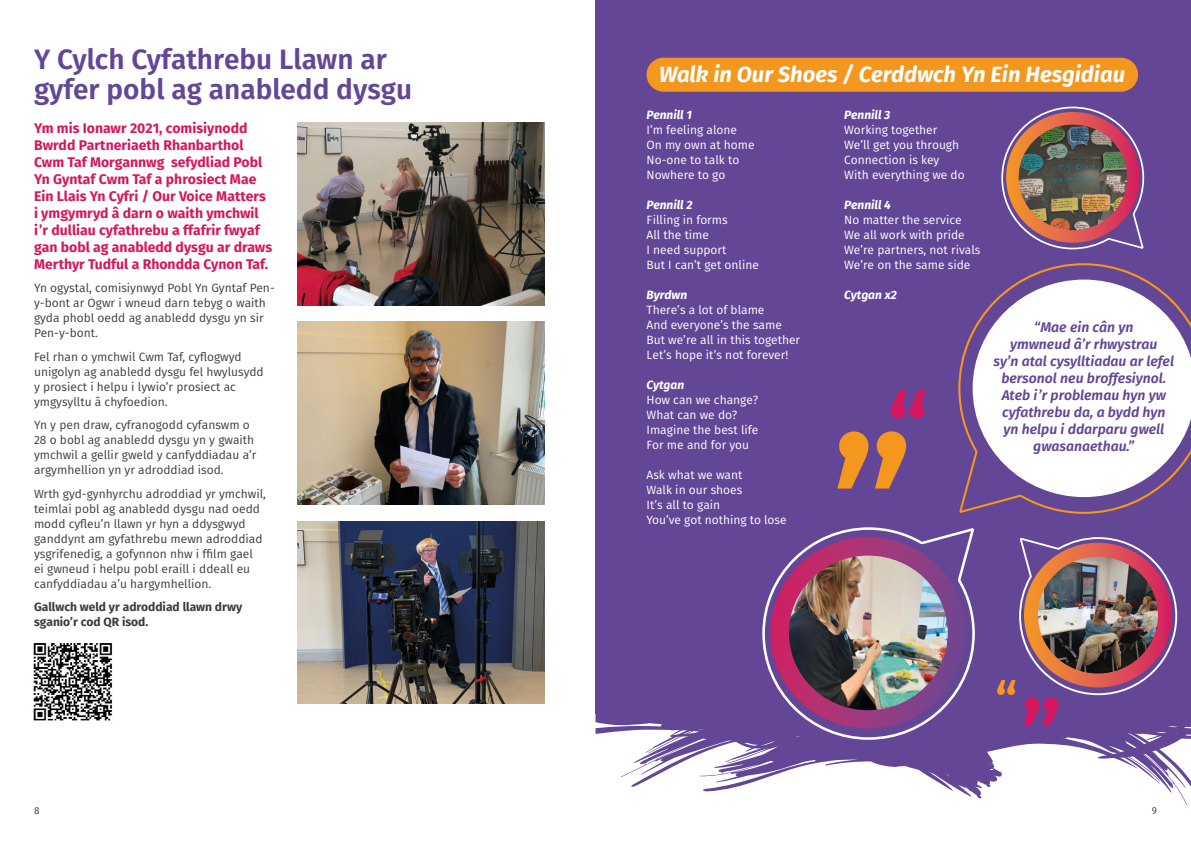
<style>
.page{position:relative;width:1191px;height:842px;background:#fff}
.page>*{position:absolute;margin:0;border:0;box-sizing:border-box;transform-origin:0 0}
.t1{font:600 28px/30px "Fira Sans";color:#634696}
.t2{font:italic 700 22px "Fira Sans";color:#fff}
.t3{font:700 14px/17px "Fira Sans";color:#d4175e}
.t4{font:italic 600 14px/17px "Fira Sans";color:#634696;text-align:center}
.t5{font:12px/15px "Fira Sans";color:#3c3c3b}
.t6{font:12px/15px "Fira Sans";color:#fff}
.t7{font:italic 700 12px "Fira Sans";color:#fff}
.t8{font:700 12px/15px "Fira Sans";color:#3c3c3b}
.t9{font:10px "Fira Sans";color:#3c3c3b}
</style>
<div class="page">
<div style="left:595px;top:0;width:596px;height:714px;background:#634696"></div>
<svg style="left:958px;top:263px;width:189px;height:251px"></svg>
<svg style="left:972px;top:280px;width:219px;height:217px;fill:#fff"></svg>
<img style="left:595px;top:527px;width:596px;height:278px">
<svg style="left:890px;top:390px;width:35px;height:28px"></svg>
<svg style="left:837px;top:431px;width:69px;height:58px"></svg>
<div style="left:646px;top:58px;width:492px;height:34px;background:#f4971e;border-radius:17px"></div>
<img style="left:33px;top:643px;width:80px;height:78px">
<img style="left:298px;top:123px;width:246px;height:182px">
<img style="left:298px;top:322px;width:246px;height:182px">
<img style="left:298px;top:521px;width:246px;height:183px">
<svg style="left:1001px;top:106px;width:144px;height:144px"></svg>
<img style="left:1012px;top:118px;width:121px;height:118px">
<div style="left:1006px;top:112px;width:133px;height:131px;border:13px solid #fff;border-radius:50%"></div>
<h1 class="t1" style="left:34px;top:42px;width:379px">Y Cylch Cyfathrebu Llawn ar gyfer pobl ag anabledd dysgu</h1>
<p class="t3" style="left:34px;top:118px;width:240px">Ym mis Ionawr 2021, comisiynodd Bwrdd Partneriaeth Rhanbarthol Cwm Taf Morgannwg sefydliad Pobl Yn Gyntaf Cwm Taf a phrosiect Mae Ein Llais Yn Cyfri / Our Voice Matters i ymgymryd â darn o waith ymchwil i’r dulliau cyfathrebu a ffafrir fwyaf gan bobl ag anabledd dysgu ar draws Merthyr Tudful a Rhondda Cynon Taf.</p>
<p class="t5" style="left:34px;top:280px;width:242px">Yn ogystal, comisiynwyd Pobl Yn Gyntaf Pen&shy;y-bont ar Ogwr i wneud darn tebyg o waith gyda phobl oedd ag anabledd dysgu yn sir Pen-y-bont.</p>
<p class="t5" style="left:34px;top:349px;width:231px">Fel rhan o ymchwil Cwm Taf, cyflogwyd unigolyn ag anabledd dysgu fel hwylusydd y prosiect i helpu i lywio’r prosiect ac ymgysylltu â chyfoedion.</p>
<p class="t5" style="left:34px;top:417px;width:224px">Yn y pen draw, cyfranogodd cyfanswm o 28 o bobl ag anabledd dysgu yn y gwaith ymchwil a gellir gweld y canfyddiadau a’r argymhellion yn yr adroddiad isod.</p>
<p class="t5" style="left:34px;top:486px;width:233px">Wrth gyd-gynhyrchu adroddiad yr ymchwil, teimlai pobl ag anabledd dysgu nad oedd modd cyfleu’n llawn yr hyn a ddysgwyd ganddynt am gyfathrebu mewn adroddiad ysgrifenedig, a gofynnon nhw i ffilm gael<br>ei gwneud i helpu pobl eraill i ddeall eu canfyddiadau a’u hargymhellion.</p>
<p class="t8" style="left:34px;top:599px;width:210px">Gallwch weld yr adroddiad llawn drwy sganio’r cod QR isod.</p>
<h2 class="t2" style="left:659px;top:56px;width:467px">Walk in Our Shoes / Cerddwch Yn Ein Hesgidiau</h2>
<p class="t7" style="left:646px;top:105px;width:47px">Pennill 1</p>
<p class="t6" style="left:646px;top:122px;width:110px">I’m feeling alone<br>On my own at home<br>No-one to talk to<br>Nowhere to go</p>
<p class="t7" style="left:646px;top:195px;width:47px">Pennill 2</p>
<p class="t6" style="left:646px;top:212px;width:114px">Filling in forms<br>All the time<br>I need support<br>But I can’t get online</p>
<p class="t7" style="left:646px;top:285px;width:42px">Byrdwn</p>
<p class="t6" style="left:646px;top:302px;width:155px">There’s a lot of blame<br>And everyone’s the same<br>But we’re all in this together<br>Let’s hope it’s not forever!</p>
<p class="t7" style="left:646px;top:375px;width:39px">Cytgan</p>
<p class="t6" style="left:646px;top:392px;width:113px">How can we change?<br>What can we do?<br>Imagine the best life<br>For me and for you</p>
<p class="t6" style="left:646px;top:467px;width:142px">Ask what we want<br>Walk in our shoes<br>It’s all to gain<br>You’ve got nothing to lose</p>
<p class="t7" style="left:844px;top:105px;width:47px">Pennill 3</p>
<p class="t6" style="left:844px;top:122px;width:122px">Working together<br>We’ll get you through<br>Connection is key<br>With everything we do</p>
<p class="t7" style="left:844px;top:195px;width:48px">Pennill 4</p>
<p class="t6" style="left:844px;top:212px;width:138px">No matter the service<br>We all work with pride<br>We’re partners, not rivals<br>We’re on the same side</p>
<p class="t7" style="left:844px;top:285px;width:54px">Cytgan x2</p>
<p class="t4" style="left:993px;top:318px;width:182px">“Mae ein cân yn<br>ymwneud â’r rhwystrau<br>sy’n atal cysylltiadau ar lefel bersonol neu broffesiynol.<br>Ateb i’r problemau hyn yw cyfathrebu da, a bydd hyn yn helpu i ddarparu gwell gwasanaethau.”</p>
<p class="t9" style="left:34px;top:803px;width:7px">8</p>
<p class="t9" style="left:1151px;top:803px;width:7px">9</p>
</div>
